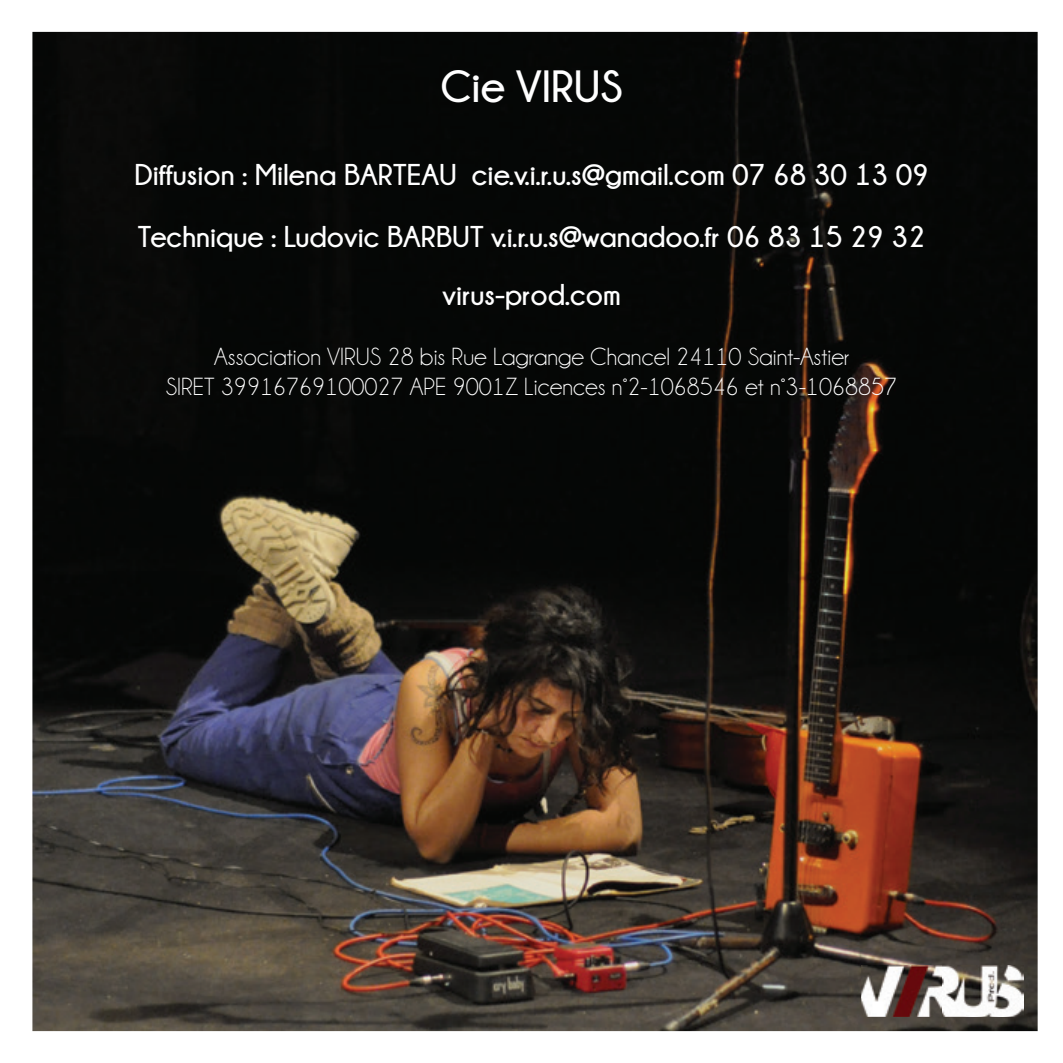
<style>
.page{position:relative;width:1063px;height:1063px;background:#fff}
.page>*{position:absolute;margin:0;border:0;box-sizing:border-box;transform-origin:0 0}
.t1{font:700 45px "Champagne&Limousines";color:#fff}
.t2{font:700 30px/62.5px "Champagne&Limousines";color:#fff}
.t3{font:25px/30px "Champagne&Limousines";color:#fff;text-align:center}
</style>
<div class="page">
<img style="left:32px;top:32px;width:1006px;height:999px">
<img style="left:861px;top:965px;width:162px;height:52px">
<h1 class="t1" style="left:440px;top:62px;width:184px">Cie VIRUS</h1>
<p class="t2" style="left:134px;top:143px;width:796px">Diffusion : Milena BARTEAU cie.v.i.r.u.s@gmail.com 07 68 30 13 09<br>Technique : Ludovic BARBUT v.i.r.u.s@wanadoo.fr 06 83 15 29 32</p>
<p class="t2" style="left:442px;top:263px;width:180px">virus-prod.com</p>
<p class="t3" style="left:166px;top:342px;width:733px">Association VIRUS 28 bis Rue Lagrange Chancel 24110 Saint-Astier<br>SIRET 39916769100027 APE 9001Z Licences n°2-1068546 et n°3-1068857</p>
</div>
